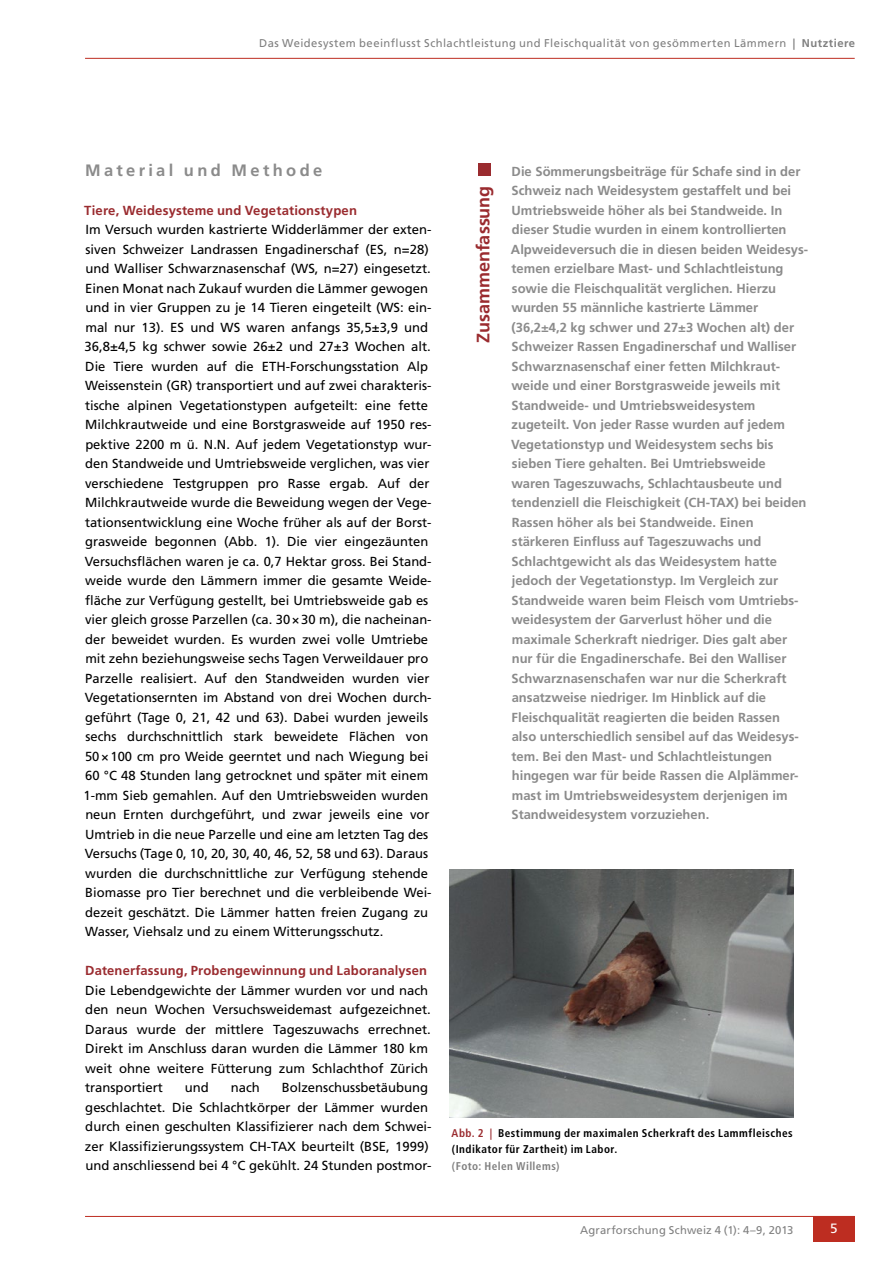
<style>
.page{position:relative;width:893px;height:1263px;background:#fff}
.page>*{position:absolute;margin:0;border:0;box-sizing:border-box;transform-origin:0 0}
.t1{font:700 18px "Frutiger LT Std";color:#9a2b2f}
.t2{font:700 16.5px "Frutiger LT Std";letter-spacing:.2em;color:#8b8b8b}
.t3{font:13.5px "Frutiger LT Std";color:#fff}
.t4{font:13.2px/19.5px "Frutiger LT Std";color:#000}
.t5{font:700 13.2px/19.5px "Frutiger LT Std";color:#8b8b8b}
.t6{font:700 13.2px "Frutiger LT Std";letter-spacing:.01em;color:#9a2b2f}
.t7{font:11.25px "Frutiger LT Std";letter-spacing:.04em;color:#808080}
.t8{font:700 condensed 11.25px/16.5px "Frutiger LT Std";letter-spacing:.04em;color:#000}
.t9{font:11.25px "Frutiger LT Std";letter-spacing:.015em;color:#808080}
.t10{font:700 condensed 11.25px "Frutiger LT Std";letter-spacing:.04em;color:#808080}
.s1{font-weight:700}
.s2{color:#9a2b2f}
</style>
<div class="page">
<hr style="left:85px;top:58px;width:770px;height:1px;background:#bd2d21">
<div style="left:478px;top:163px;width:13px;height:13px;background:#9a2b2f"></div>
<hr style="left:85px;top:1216px;width:770px;height:1px;background:#bd2d21">
<div style="left:813px;top:1216px;width:42px;height:26px;background:#bd2d21"></div>
<img style="left:450px;top:869px;width:343px;height:248px">
<p class="t7" style="left:259px;top:36px;width:597px">Das Weidesystem beeinflusst Schlachtleistung und Fleischqualität von gesömmerten Lämmern <span class="s1">| Nutztiere</span></p>
<p class="t2" style="left:85px;top:160px;width:239px">Material und Methode</p>
<p class="t6" style="left:84px;top:202px;width:274px">Tiere, Weidesysteme und Vegetationstypen</p>
<p class="t4" style="left:84px;top:220px;width:350px">Im Versuch wurden kastrierte Widderlämmer der exten&shy;siven Schweizer Landrassen Engadinerschaf (ES, n=28) und Walliser Schwarznasenschaf (WS, n=27) eingesetzt.<br>Einen Monat nach Zukauf wurden die Lämmer gewogen und in vier Gruppen zu je 14 Tieren eingeteilt (WS: ein&shy;mal nur 13). ES und WS waren anfangs 35,5±3,9 und 36,8±4,5 kg schwer sowie 26±2 und 27±3 Wochen alt.<br>Die Tiere wurden auf die ETH-Forschungsstation Alp Weissenstein (GR) transportiert und auf zwei charakteris&shy;tische alpinen Vegetationstypen aufgeteilt: eine fette Milchkrautweide und eine Borstgrasweide auf 1950 res&shy;pektive 2200 m ü. N.N. Auf jedem Vegetationstyp wur&shy;den Standweide und Umtriebsweide verglichen, was vier verschiedene Testgruppen pro Rasse ergab. Auf der Milchkrautweide wurde die Beweidung wegen der Vege&shy;tationsentwicklung eine Woche früher als auf der Borst&shy;grasweide begonnen (Abb. 1). Die vier eingezäunten Versuchsflächen waren je ca. 0,7 Hektar gross. Bei Stand&shy;weide wurde den Lämmern immer die gesamte Weide&shy;fläche zur Verfügung gestellt, bei Umtriebsweide gab es vier gleich grosse Parzellen (ca. 30×30 m), die nacheinan&shy;der beweidet wurden. Es wurden zwei volle Umtriebe mit zehn beziehungsweise sechs Tagen Verweildauer pro Parzelle realisiert. Auf den Standweiden wurden vier Vegetationsernten im Abstand von drei Wochen durch&shy;geführt (Tage 0, 21, 42 und 63). Dabei wurden jeweils sechs durchschnittlich stark beweidete Flächen von 50×100 cm pro Weide geerntet und nach Wiegung bei 60 °C 48 Stunden lang getrocknet und später mit einem 1-mm Sieb gemahlen. Auf den Umtriebsweiden wurden neun Ernten durchgeführt, und zwar jeweils eine vor Umtrieb in die neue Parzelle und eine am letzten Tag des Versuchs (Tage 0, 10, 20, 30, 40, 46, 52, 58 und 63). Daraus wurden die durchschnittliche zur Verfügung stehende Biomasse pro Tier berechnet und die verbleibende Wei&shy;dezeit geschätzt. Die Lämmer hatten freien Zugang zu Wasser, Viehsalz und zu einem Witterungsschutz.</p>
<p class="t6" style="left:85px;top:963px;width:343px">Datenerfassung, Probengewinnung und Laboranalysen</p>
<p class="t4" style="left:85px;top:980px;width:347px">Die Lebendgewichte der Lämmer wurden vor und nach den neun Wochen Versuchsweidemast aufgezeichnet.<br>Daraus wurde der mittlere Tageszuwachs errechnet.<br>Direkt im Anschluss daran wurden die Lämmer 180 km weit ohne weitere Fütterung zum Schlachthof Zürich transportiert</p>
<p class="t4" style="left:85px;top:1078px;width:348px;text-indent:197px">Bolzenschussbetäubung geschlachtet. Die Schlachtkörper der Lämmer wurden durch einen geschulten Klassifizierer nach dem Schwei&shy;zer Klassifizierungssystem CH-TAX beurteilt (BSE, 1999) und anschliessend bei 4 °C gekühlt. 24 Stunden postmor-</p>
<p class="t4" style="left:185px;top:1078px;width:26px">und</p>
<p class="t4" style="left:231px;top:1078px;width:31px">nach</p>
<h1 class="t1" style="left:472px;top:343px;width:158px;rotate:-90deg">Zusammenfassung</h1>
<p class="t5" style="left:511px;top:161px;width:299px">Die Sömmerungsbeiträge für Schafe sind in der Schweiz nach Weidesystem gestaffelt und bei Umtriebsweide höher als bei Standweide. In dieser Studie wurden in einem kontrollierten Alpweideversuch die in diesen beiden Weidesys&shy;temen erzielbare Mast- und Schlachtleistung sowie die Fleischqualität verglichen. Hierzu wurden 55 männliche kastrierte Lämmer (36,2±4,2 kg schwer und 27±3 Wochen alt) der Schweizer Rassen Engadinerschaf und Walliser Schwarznasenschaf einer fetten Milchkraut&shy;weide und einer Borstgrasweide jeweils mit Standweide- und Umtriebsweidesystem zugeteilt. Von jeder Rasse wurden auf jedem Vegetationstyp und Weidesystem sechs bis sieben Tiere gehalten. Bei Umtriebsweide<br>waren Tageszuwachs, Schlachtausbeute und tendenziell die Fleischigkeit (CH-TAX) bei beiden Rassen höher als bei Standweide. Einen stärkeren Einfluss auf Tageszuwachs und Schlachtgewicht als das Weidesystem hatte jedoch der Vegetationstyp. Im Vergleich zur Standweide waren beim Fleisch vom Umtriebs&shy;weidesystem der Garverlust höher und die maximale Scherkraft niedriger. Dies galt aber nur für die Engadinerschafe. Bei den Walliser Schwarznasenschafen war nur die Scherkraft ansatzweise niedriger. Im Hinblick auf die Fleischqualität reagierten die beiden Rassen<br>also unterschiedlich sensibel auf das Weidesys&shy;tem. Bei den Mast- und Schlachtleistungen hingegen war für beide Rassen die Alplämmer&shy;mast im Umtriebsweidesystem derjenigen im Standweidesystem vorzuziehen.</p>
<p class="t8" style="left:452px;top:1125px;width:343px"><span class="s2">Abb. 2 |</span> Bestimmung der maximalen Scherkraft des Lammfleisches (Indikator für Zartheit) im Labor.</p>
<p class="t10" style="left:452px;top:1159px;width:109px">(Foto: Helen Willems)</p>
<p class="t9" style="left:580px;top:1223px;width:215px">Agrarforschung Schweiz 4 (1): 4–9, 2013</p>
<p class="t3" style="left:830px;top:1221px;width:9px">5</p>
</div>
